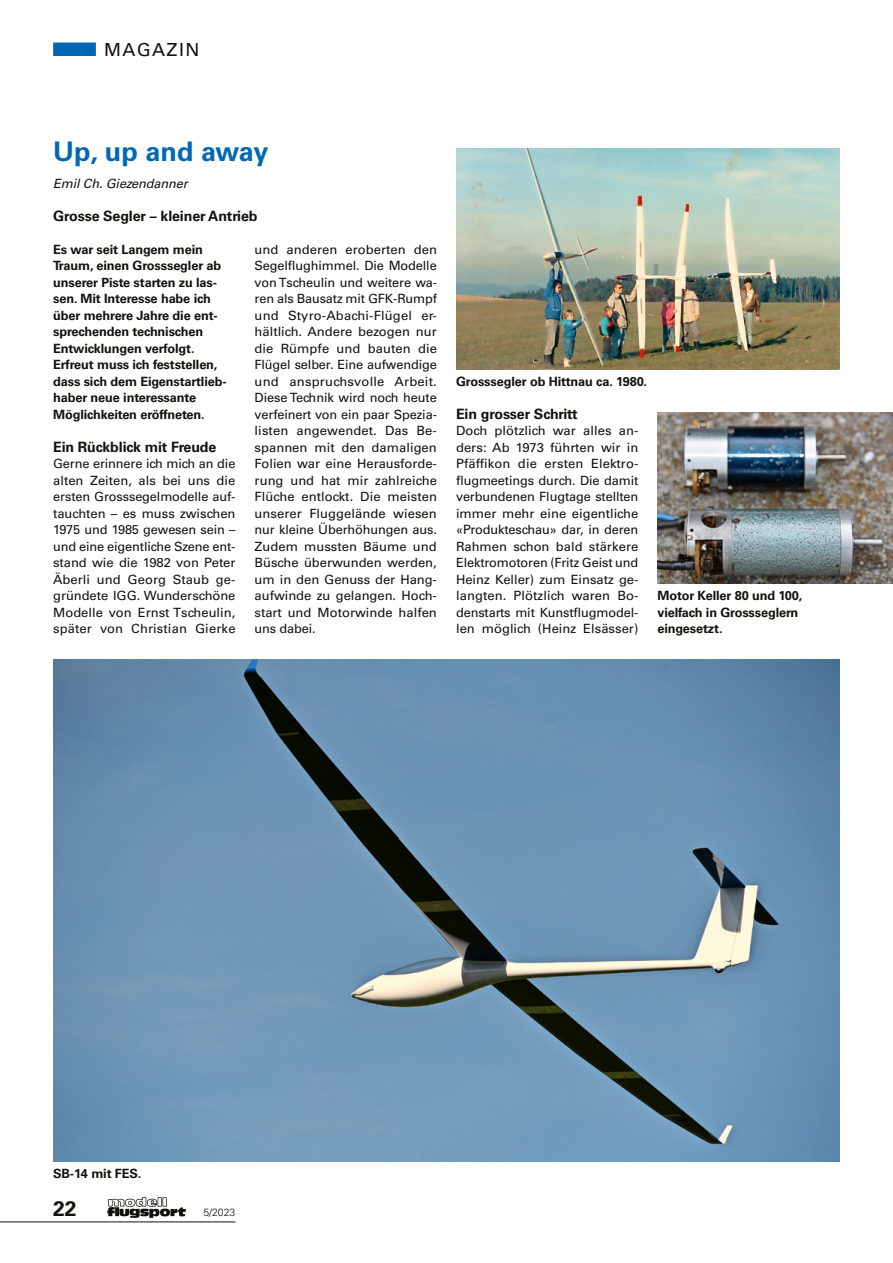
<style>
.page{position:relative;width:893px;height:1263px;background:#fff}
.page>*{position:absolute;margin:0;border:0;box-sizing:border-box;transform-origin:0 0}
.t1{font:700 27px "Univers LT Std";color:#0068b3}
.t2{font:700 21px "Univers LT Std";color:#12120d}
.t3{font:18px "Univers LT Std";letter-spacing:.08em;color:#12120d}
.t4{font:700 14.25px "Univers LT Std";letter-spacing:-.01em;color:#12120d}
.t5{font:12.75px/16.5px "Univers LT Std";color:#12120d;text-align:justify}
.t6{font:700 12.75px/16.5px "Univers LT Std";letter-spacing:-.01em;color:#12120d}
.t7{font:italic 12.75px "Univers LT Std";letter-spacing:-.01em;color:#12120d}
.t8{font:300 10.5px "Univers LT Std";color:#12120d}
</style>
<div class="page">
<img style="left:108px;top:1197px;width:77px;height:21px">
<hr style="left:0;top:1221px;width:235px;height:1px;background:#12120d">
<div style="left:53px;top:43px;width:43px;height:13px;background:#0068b3"></div>
<img style="left:53px;top:660px;width:787px;height:501px">
<img style="left:456px;top:148px;width:384px;height:221px">
<img style="left:657px;top:412px;width:236px;height:172px">
<h3 class="t3" style="left:104px;top:39px;width:97px">MAGAZIN</h3>
<h1 class="t1" style="left:53px;top:136px;width:217px">Up, up and away</h1>
<p class="t7" style="left:53px;top:176px;width:136px">Emil Ch. Giezendanner</p>
<p class="t4" style="left:53px;top:207px;width:206px">Grosse Segler – kleiner Antrieb</p>
<p class="t6" style="left:53px;top:241px;width:175px">Es war seit Langem mein<br>Traum, einen Grosssegler ab unserer Piste starten zu las&shy;sen. Mit Interesse habe ich über mehrere Jahre die ent&shy;sprechenden technischen<br>Entwicklungen verfolgt.<br>Erfreut muss ich feststellen, dass sich dem Eigenstartlieb&shy;haber neue interessante<br>Möglichkeiten eröffneten.</p>
<p class="t4" style="left:53px;top:438px;width:165px">Ein Rückblick mit Freude</p>
<p class="t5" style="left:53px;top:455px;width:184px">Gerne erinnere ich mich an die alten Zeiten, als bei uns die ersten Grosssegelmodelle auf&shy;tauchten – es muss zwischen 1975 und 1985 gewesen sein – und eine eigentliche Szene ent&shy;stand wie die 1982 von Peter Äberli und Georg Staub ge&shy;gründete IGG. Wunderschöne Modelle von Ernst Tscheulin, später von Christian Gierke</p>
<p class="t5" style="left:255px;top:241px;width:184px">und anderen eroberten den Segelflughimmel. Die Modelle von Tscheulin und weitere wa&shy;ren als Bausatz mit GFK-Rumpf und Styro-Abachi-Flügel er&shy;hältlich. Andere bezogen nur die Rümpfe und bauten die Flügel selber. Eine aufwendige und anspruchsvolle Arbeit.<br>Diese Technik wird noch heute verfeinert von ein paar Spezia&shy;listen angewendet. Das Be&shy;spannen mit den damaligen Folien war eine Herausforde&shy;rung und hat mir zahlreiche Flüche entlockt. Die meisten unserer Fluggelände wiesen nur kleine Überhöhungen aus.<br>Zudem mussten Bäume und Büsche überwunden werden, um in den Genuss der Hang&shy;aufwinde zu gelangen. Hoch&shy;start und Motorwinde halfen uns dabei.</p>
<p class="t6" style="left:456px;top:373px;width:193px">Grosssegler ob Hittnau ca. 1980.</p>
<p class="t4" style="left:456px;top:405px;width:123px">Ein grosser Schritt</p>
<p class="t5" style="left:456px;top:422px;width:184px">Doch plötzlich war alles an&shy;ders: Ab 1973 führten wir in Pfäffikon die ersten Elektro&shy;flugmeetings durch. Die damit verbundenen Flugtage stellten immer mehr eine eigentliche «Produkteschau» dar, in deren Rahmen schon bald stärkere Elektromotoren (Fritz Geist und Heinz Keller) zum Einsatz ge&shy;langten. Plötzlich waren Bo&shy;denstarts mit Kunstflugmodel&shy;len möglich (Heinz Elsässer)</p>
<p class="t6" style="left:657px;top:588px;width:146px">Motor Keller 80 und 100, vielfach in Grossseglern eingesetzt.</p>
<p class="t6" style="left:53px;top:1165px;width:90px">SB-14 mit FES.</p>
<h2 class="t2" style="left:53px;top:1196px;width:25px">22</h2>
<p class="t8" style="left:203px;top:1206px;width:34px">5/2023</p>
</div>
